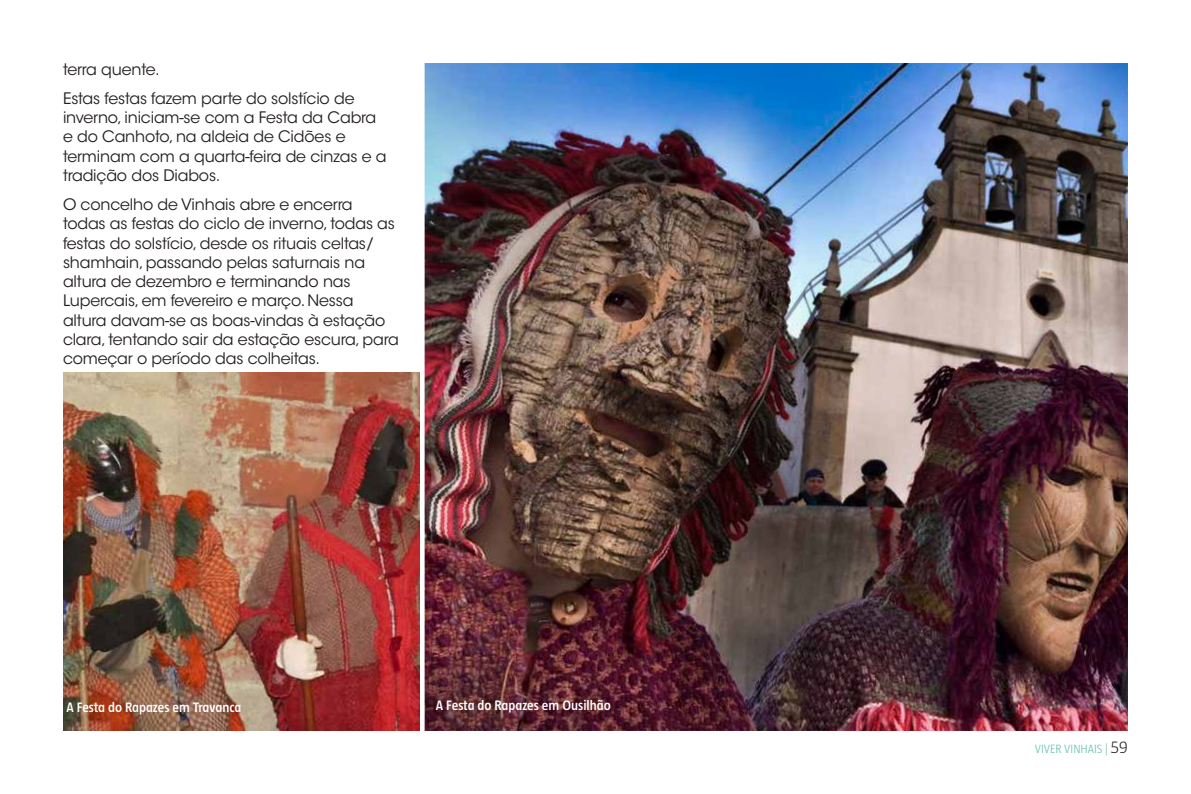
<style>
.page{position:relative;width:1191px;height:794px;background:#fff}
.page>*{position:absolute;margin:0;border:0;box-sizing:border-box;transform-origin:0 0}
.t1{font:15.75px/19.2px "ITC Avant Garde Std";letter-spacing:-.01em;color:#241f1f}
.t2{font:600 14px "Taz";color:#fff}
.t3{font:300 12.25px "Taz";color:#58baaa}
.s1{font-size:17.5px;color:#241f1f}
</style>
<div class="page">
<img style="left:424px;top:63px;width:704px;height:668px">
<img style="left:63px;top:372px;width:357px;height:358px">
<p class="t1" style="left:63px;top:55px;width:293px;line-height:29.2px">terra quente.<br>Estas festas fazem parte do solstício de</p>
<p class="t1" style="left:63px;top:108px;width:325px">inverno, iniciam-se com a Festa da Cabra e do Canhoto, na aldeia de Cidões e terminam com a quarta-feira de cinzas e a tradição dos Diabos.</p>
<p class="t1" style="left:63px;top:195px;width:337px">O concelho de Vinhais abre e encerra todas as festas do ciclo de inverno, todas as festas do solstício, desde os rituais celtas/ shamhain, passando pelas saturnais na altura de dezembro e terminando nas Lupercais, em fevereiro e março. Nessa altura davam-se as boas-vindas à estação clara, tentando sair da estação escura, para começar o período das colheitas.</p>
<p class="t2" style="left:66px;top:700px;width:176px">A Festa do Rapazes em Travanca</p>
<p class="t2" style="left:436px;top:698px;width:176px">A Festa do Rapazes em Ousilhão</p>
<p class="t3" style="left:1035px;top:742px;width:94px">VIVER VINHAIS | <span class="s1">59</span></p>
</div>
